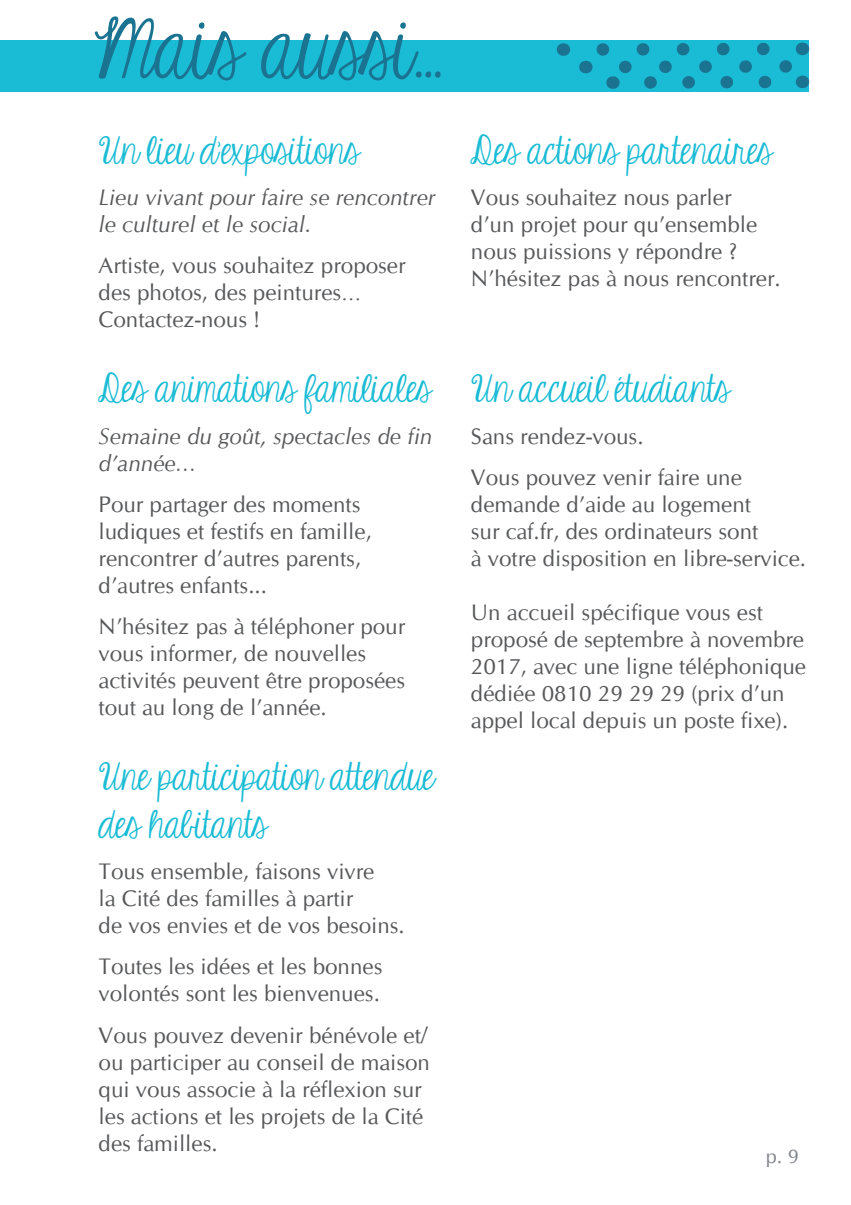
<style>
.page{position:relative;width:851px;height:1205px;background:#fff}
.page>*{position:absolute;margin:0;border:0;box-sizing:border-box;transform-origin:0 0}
.t1{font:87.5px "KG Eyes Wide Open";color:#197391}
.t2{font:40px/48px "KG Eyes Wide Open";letter-spacing:-.01em;color:#1abcd5}
.t3{font:22.5px/27px "CG Omega";color:#57585a}
.t4{font:italic 22.5px/27px "CG Omega";color:#57585a}
.t5{font:20px "CG Omega";color:#81848b}
</style>
<div class="page">
<div style="left:0;top:41px;width:808px;height:51px;background:#1abcd5"></div>
<svg style="left:563px;top:43px;width:1px;height:13px"></svg>
<svg style="left:602px;top:43px;width:202px;height:46px"></svg>
<svg style="left:585px;top:61px;width:1px;height:12px"></svg>
<div style="left:811px;top:56px;width:31px;height:20px;border:2px solid #fff;border-radius:50%"></div>
<h1 class="t1" style="left:95px;top:2px;width:348px">Mais aussi...</h1>
<h2 class="t2" style="left:99px;top:129px;width:262px">Un lieu d’expositions</h2>
<p class="t4" style="left:99px;top:184px;width:338px">Lieu vivant pour faire se rencontrer le culturel et le social.</p>
<p class="t3" style="left:99px;top:252px;width:308px">Artiste, vous souhaitez proposer des photos, des peintures…<br>Contactez-nous !</p>
<h2 class="t2" style="left:99px;top:367px;width:334px">Des animations familiales</h2>
<p class="t4" style="left:99px;top:423px;width:335px">Semaine du goût, spectacles de fin d’année…</p>
<p class="t3" style="left:99px;top:491px;width:275px">Pour partager des moments ludiques et festifs en famille, rencontrer d’autres parents, d’autres enfants...</p>
<p class="t3" style="left:99px;top:613px;width:308px">N’hésitez pas à téléphoner pour vous informer, de nouvelles activités peuvent être proposées tout au long de l’année.</p>
<h2 class="t2" style="left:99px;top:755px;width:337px">Une participation attendue des habitants</h2>
<p class="t3" style="left:99px;top:858px;width:308px">Tous ensemble, faisons vivre<br>la Cité des familles à partir<br>de vos envies et de vos besoins.</p>
<p class="t3" style="left:99px;top:953px;width:285px">Toutes les idées et les bonnes volontés sont les bienvenues.</p>
<p class="t3" style="left:99px;top:1021px;width:333px">Vous pouvez devenir bénévole et/ ou participer au conseil de maison qui vous associe à la réflexion sur les actions et les projets de la Cité des familles.</p>
<h2 class="t2" style="left:471px;top:129px;width:302px">Des actions partenaires</h2>
<p class="t3" style="left:471px;top:184px;width:311px">Vous souhaitez nous parler<br>d’un projet pour qu’ensemble nous puissions y répondre ?<br>N’hésitez pas à nous rencontrer.</p>
<h2 class="t2" style="left:471px;top:367px;width:260px">Un accueil étudiants</h2>
<p class="t3" style="left:471px;top:415px;width:272px;line-height:41.2px">Sans rendez-vous.<br>Vous pouvez venir faire une</p>
<p class="t3" style="left:471px;top:491px;width:337px">demande d’aide au logement<br>sur caf.fr, des ordinateurs sont<br>à votre disposition en libre-service.</p>
<p class="t3" style="left:471px;top:599px;width:337px">Un accueil spécifique vous est proposé de septembre à novembre<br>2017, avec une ligne téléphonique dédiée 0810 29 29 29 (prix d’un appel local depuis un poste fixe).</p>
<p class="t5" style="left:765px;top:1144px;width:35px">p. 9</p>
</div>
